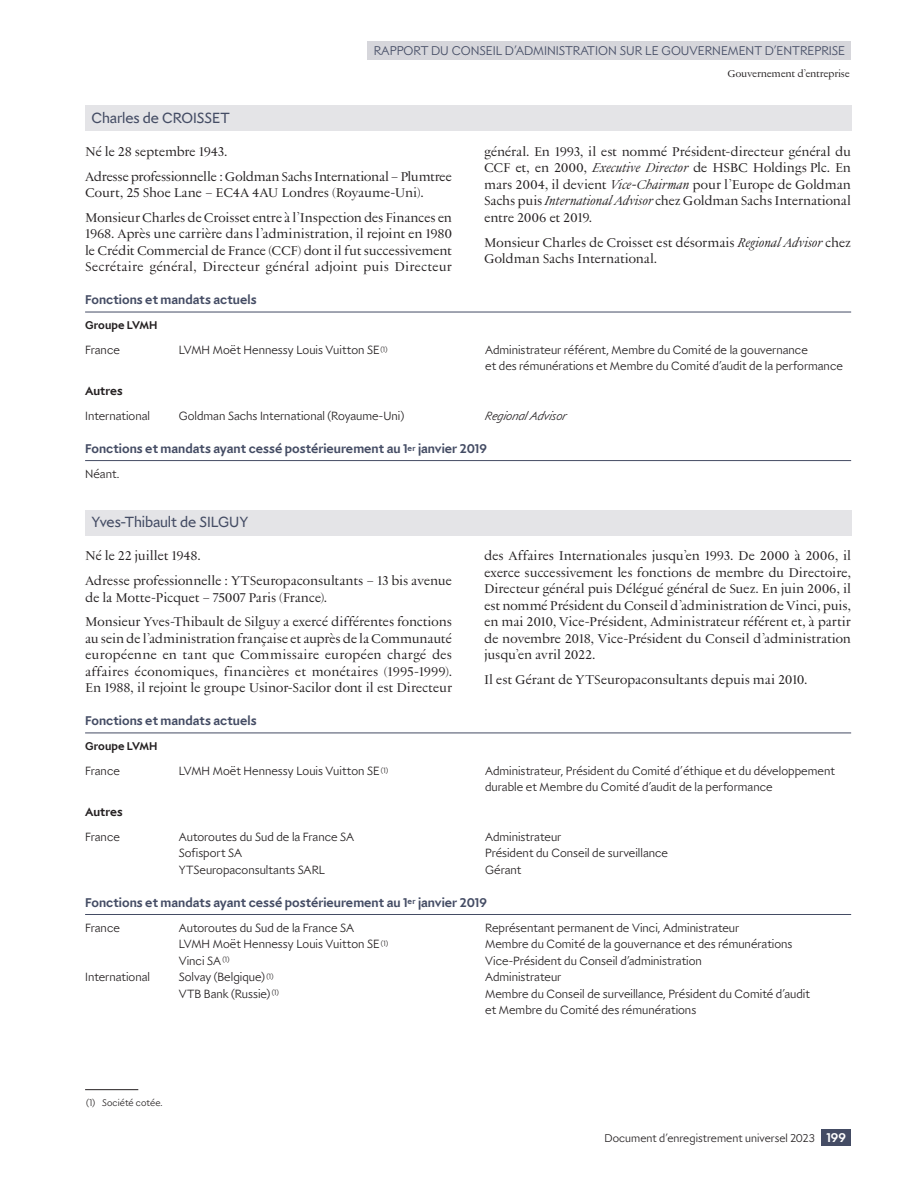
<style>
.page{position:relative;width:915px;height:1191px;background:#fff}
.page>*{position:absolute;margin:0;border:0;box-sizing:border-box;transform-origin:0 0}
.Membre_1__s{font:15.75px "LVMH Sans";letter-spacing:-.005em;color:#444c64}
.Texte{font:13.5px/16.5px "LVMH";letter-spacing:-.02em;color:#231f20;text-align:justify}
.Membre_2__s{font:700 13.5px "LVMH Sans";color:#444c64}
.t1{font:300 13.5px "LVMH Sans";color:#444c64}
.Tableau__membres{font:300 12.75px/16.5px "LVMH Sans";color:#231f20}
.Tableau__membres-2{font:italic 300 12.75px "LVMH Sans";letter-spacing:.005em;color:#231f20}
.Tableau__sous-total{font:700 12.75px "LVMH Sans";color:#231f20}
.Tableau__texte{font:300 12.75px "LVMH Sans";color:#231f20}
.t2{font:300 12px "LVMH Sans";color:#231f20}
.Tableau__membres____퐁{font:700 12px "LVMH Sans";letter-spacing:.005em;color:#231f20}
.t3{font:10.5px "LVMH";letter-spacing:-.03em;color:#231f20}
.Note__texte{font:300 10.2px "LVMH Sans";letter-spacing:.01em;color:#231f20}
.s1{font-style:italic}
.s2{font-weight:700;font-size:13.5px;color:#fff}
</style>
<div class="page">
<div style="left:367px;top:41px;width:483px;height:18px;background:#d6d6db"></div>
<div style="left:821px;top:1129px;width:29px;height:17px;background:#444c64"></div>
<div style="left:85px;top:106px;width:765px;height:25px;background:#e4e4e7"></div>
<hr style="left:85px;top:1089px;width:53px;height:1px;background:#231f20">
<hr style="left:85px;top:312px;width:765px;height:1px;background:#444c64">
<hr style="left:85px;top:460px;width:765px;height:1px;background:#444c64">
<div style="left:85px;top:510px;width:765px;height:25px;background:#e4e4e7"></div>
<hr style="left:85px;top:732px;width:765px;height:1px;background:#444c64">
<hr style="left:85px;top:914px;width:765px;height:1px;background:#444c64">
<p class="Membre_1__s" style="left:91px;top:106px;width:140px">Charles de CROISSET</p>
<p class="t1" style="left:373px;top:40px;width:17px">Rapport</p>
<p class="t1" style="left:431px;top:40px;width:38px">du Conseil</p>
<p class="t1" style="left:505px;top:40px;width:19px">d’administration</p>
<p class="t1" style="left:619px;top:40px;width:9px">sur</p>
<p class="t1" style="left:645px;top:40px;width:26px">le gouvernement</p>
<p class="t1" style="left:764px;top:40px;width:20px">d’entreprise</p>
<p class="t3" style="left:727px;top:66px;width:124px">Gouvernement d’entreprise</p>
<p class="Texte" style="left:85px;top:143px;width:144px">Né le 28 septembre 1943.</p>
<p class="Texte" style="left:85px;top:167px;width:368px">Adresse professionnelle : Goldman Sachs International – Plumtree<br>Court, 25 Shoe Lane – EC4A 4AU Londres (Royaume-Uni).</p>
<p class="Texte" style="left:85px;top:209px;width:368px">Monsieur Charles de Croisset entre à l’Inspection des Finances en 1968. Après une carrière dans l’administration, il rejoint en 1980 le Crédit Commercial de France (CCF) dont il fut successivement Secrétaire général, Directeur général adjoint puis Directeur</p>
<p class="Texte" style="left:484px;top:143px;width:368px">général. En 1993, il est nommé Président‑directeur général du CCF et, en 2000, <span class="s1">Executive Director</span> de HSBC Holdings Plc. En mars 2004, il devient <span class="s1">Vice-Chairman</span> pour l’Europe de Goldman Sachs puis <span class="s1">International Advisor</span> chez Goldman Sachs International entre 2006 et 2019.</p>
<p class="Texte" style="left:484px;top:233px;width:368px">Monsieur Charles de Croisset est désormais <span class="s1">Regional Advisor</span> chez<br>Goldman Sachs International.</p>
<p class="Membre_2__s" style="left:85px;top:289px;width:173px">Fonctions et mandats actuels</p>
<p class="Tableau__membres____퐁" style="left:85px;top:316px;width:74px">Groupe LVMH</p>
<p class="Tableau__membres" style="left:85px;top:340px;width:36px">France</p>
<p class="Tableau__membres" style="left:179px;top:340px;width:210px">LVMH Moët Hennessy Louis Vuitton SE <sup>(1)</sup></p>
<p class="Tableau__membres" style="left:485px;top:340px;width:359px">Administrateur référent, Membre du Comité de la gouvernance<br>et des rémunérations et Membre du Comité d’audit de la performance</p>
<p class="Tableau__sous-total" style="left:85px;top:381px;width:39px">Autres</p>
<p class="Tableau__membres" style="left:85px;top:406px;width:66px">International</p>
<p class="Tableau__membres" style="left:179px;top:406px;width:227px">Goldman Sachs International (Royaume-Uni)</p>
<p class="Tableau__membres-2" style="left:485px;top:406px;width:83px">Regional Advisor</p>
<p class="Membre_2__s" style="left:85px;top:438px;width:403px">Fonctions et mandats ayant cessé postérieurement au 1<sup>er</sup> janvier 2019</p>
<p class="Tableau__texte" style="left:85px;top:464px;width:36px">Néant.</p>
<p class="Membre_1__s" style="left:91px;top:510px;width:158px">Yves-Thibault de SILGUY</p>
<p class="Texte" style="left:85px;top:547px;width:117px">Né le 22 juillet 1948.</p>
<p class="Texte" style="left:85px;top:572px;width:368px">Adresse professionnelle : YTSeuropaconsultants – 13 bis avenue de la Motte-Picquet – 75007 Paris (France).</p>
<p class="Texte" style="left:85px;top:613px;width:368px">Monsieur Yves-Thibault de Silguy a exercé différentes fonctions au sein de l’administration française et auprès de la Communauté européenne en tant que Commissaire européen chargé des affaires économiques, financières et monétaires (1995‑1999).<br>En 1988, il rejoint le groupe Usinor-Sacilor dont il est Directeur</p>
<p class="Texte" style="left:484px;top:547px;width:368px">des Affaires Internationales jusqu’en 1993. De 2000 à 2006, il exerce successivement les fonctions de membre du Directoire, Directeur général puis Délégué général de Suez. En juin 2006, il est nommé Président du Conseil d’administration de Vinci, puis, en mai 2010, Vice-Président, Administrateur référent et, à partir de novembre 2018, Vice-Président du Conseil d’administration jusqu’en avril 2022.</p>
<p class="Texte" style="left:484px;top:671px;width:325px">Il est Gérant de YTSeuropaconsultants depuis mai 2010.</p>
<p class="Membre_2__s" style="left:85px;top:710px;width:173px">Fonctions et mandats actuels</p>
<p class="Tableau__membres____퐁" style="left:85px;top:736px;width:74px">Groupe LVMH</p>
<p class="Tableau__membres" style="left:85px;top:761px;width:36px">France</p>
<p class="Tableau__membres" style="left:179px;top:761px;width:211px">LVMH Moët Hennessy Louis Vuitton SE <sup>(1)</sup></p>
<p class="Tableau__membres" style="left:485px;top:761px;width:351px">Administrateur, Président du Comité d’éthique et du développement durable et Membre du Comité d’audit de la performance</p>
<p class="Tableau__sous-total" style="left:85px;top:802px;width:39px">Autres</p>
<p class="Tableau__membres" style="left:85px;top:827px;width:36px">France</p>
<p class="Tableau__membres" style="left:179px;top:827px;width:177px">Autoroutes du Sud de la France SA</p>
<p class="Tableau__membres" style="left:485px;top:827px;width:78px">Administrateur</p>
<p class="Tableau__membres" style="left:179px;top:844px;width:65px">Sofisport SA</p>
<p class="Tableau__membres" style="left:485px;top:844px;width:184px">Président du Conseil de surveillance</p>
<p class="Tableau__membres" style="left:179px;top:860px;width:148px">YTSeuropaconsultants SARL</p>
<p class="Tableau__membres" style="left:485px;top:860px;width:38px">Gérant</p>
<p class="Membre_2__s" style="left:85px;top:892px;width:403px">Fonctions et mandats ayant cessé postérieurement au 1<sup>er</sup> janvier 2019</p>
<p class="Tableau__membres" style="left:85px;top:918px;width:36px">France</p>
<p class="Tableau__membres" style="left:179px;top:918px;width:177px">Autoroutes du Sud de la France SA</p>
<p class="Tableau__membres" style="left:485px;top:918px;width:255px">Représentant permanent de Vinci, Administrateur</p>
<p class="Tableau__membres" style="left:179px;top:934px;width:211px">LVMH Moët Hennessy Louis Vuitton SE <sup>(1)</sup></p>
<p class="Tableau__membres" style="left:485px;top:934px;width:309px">Membre du Comité de la gouvernance et des rémunérations</p>
<p class="Tableau__membres" style="left:179px;top:951px;width:52px">Vinci SA <sup>(1)</sup></p>
<p class="Tableau__membres" style="left:485px;top:951px;width:218px">Vice-Président du Conseil d’administration</p>
<p class="Tableau__membres" style="left:85px;top:967px;width:66px">International</p>
<p class="Tableau__membres" style="left:179px;top:967px;width:96px">Solvay (Belgique) <sup>(1)</sup></p>
<p class="Tableau__membres" style="left:485px;top:967px;width:78px">Administrateur</p>
<p class="Tableau__membres" style="left:179px;top:984px;width:102px">VTB Bank (Russie) <sup>(1)</sup></p>
<p class="Tableau__membres" style="left:485px;top:984px;width:326px">Membre du Conseil de surveillance, Président du Comité d’audit et Membre du Comité des rémunérations</p>
<p class="Note__texte" style="left:86px;top:1095px;width:78px">(1) Société cotée.</p>
<p class="t2" style="left:604px;top:1129px;width:243px">Document d’enregistrement universel 2023 <span class="s2">199</span></p>
</div>
